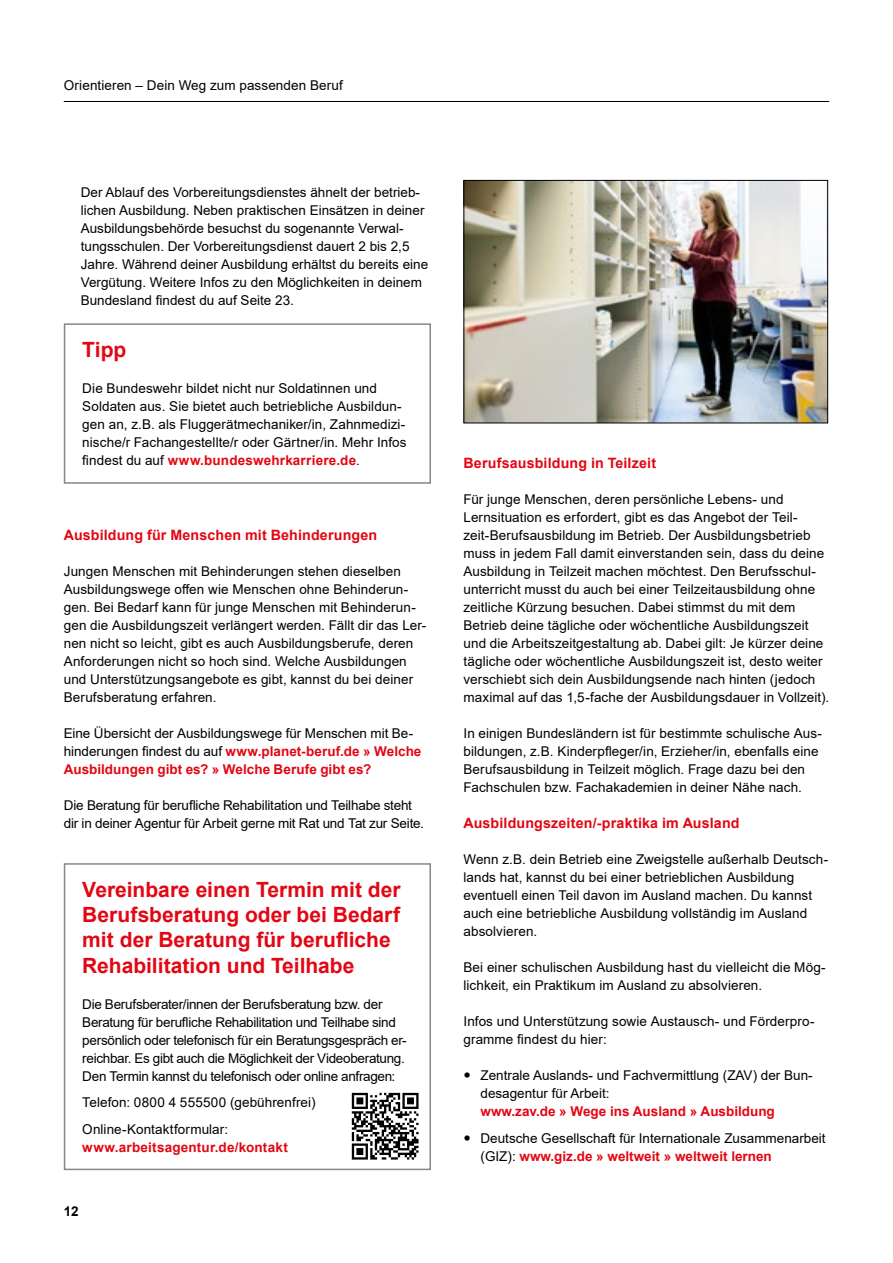
<style>
.page{position:relative;width:893px;height:1263px;background:#fff}
.page>*{position:absolute;margin:0;border:0;box-sizing:border-box;transform-origin:0 0}
.h2_Headline_Infokast{font:700 21px/25.2px "Arial";color:#e30613}
.h2_Subheadline_bold{font:700 14.25px "Arial";letter-spacing:.01em;color:#e30613}
.p_Fließtext{font:13.5px/18px "Arial";letter-spacing:.005em;color:#000}
.p_Fließtext_Infokast{font:13.5px/18px "Arial";letter-spacing:-.015em;color:#000}
.p_Fließtext_Infokast-2{font:13.5px/18px "Arial";letter-spacing:.005em;color:#000}
.p_Fließtext-2{font:13.5px/18px "Arial";letter-spacing:-.015em;color:#000}
.p_Fließtext_Infokast-3{font:700 13.5px/18px "Arial";letter-spacing:.015em;color:#e30613}
.p_Fließtext_Infokast-4{font:13.5px "Arial";letter-spacing:.01em;color:#000}
.t1{font:700 13.5px "Arial";color:#000}
.s1{font-weight:700;color:#e30613}
.s2{font-weight:400;color:#000}
</style>
<div class="page">
<hr style="left:64px;top:101px;width:765px;height:1px;background:#000">
<div style="left:64px;top:323px;width:367px;height:161px;border:2px solid #878787"></div>
<div style="left:64px;top:863px;width:367px;height:307px;border:2px solid #878787"></div>
<div style="left:343px;top:1084px;width:84px;height:84px;background:#fff"></div>
<svg style="left:351px;top:1092px;width:68px;height:68px"></svg>
<svg style="left:352px;top:1093px;width:67px;height:66px"></svg>
<img style="left:465px;top:182px;width:361px;height:239px">
<div style="left:463px;top:180px;width:365px;height:243px;border:1px solid #000"></div>
<p class="p_Fließtext" style="left:64px;top:76px;width:281px">Orientieren – Dein Weg zum passenden Beruf</p>
<p class="p_Fließtext" style="left:81px;top:183px;width:349px">Der Ablauf des Vorbereitungsdienstes ähnelt der betrieb&shy;lichen Ausbildung. Neben praktischen Einsätzen in deiner Ausbildungsbehörde besuchst du sogenannte Verwal&shy;tungsschulen. Der Vorbereitungsdienst dauert 2 bis 2,5<br>Jahre. Während deiner Ausbildung erhältst du bereits eine Vergütung. Weitere Infos zu den Möglichkeiten in deinem Bundesland findest du auf Seite 23.</p>
<h2 class="h2_Headline_Infokast" style="left:82px;top:337px;width:46px">Tipp</h2>
<p class="p_Fließtext_Infokast-2" style="left:82px;top:379px;width:326px">Die Bundeswehr bildet nicht nur Soldatinnen und Soldaten aus. Sie bietet auch betriebliche Ausbildun&shy;gen an, z.B. als Fluggerätmechaniker/in, Zahnmedizi&shy;nische/r Fachangestellte/r oder Gärtner/in. Mehr Infos findest du auf <span class="s1">www.bundeswehrkarriere.de</span>.</p>
<h2 class="h2_Subheadline_bold" style="left:64px;top:525px;width:315px">Ausbildung für Menschen mit Behinderungen</h2>
<p class="p_Fließtext" style="left:64px;top:562px;width:364px">Jungen Menschen mit Behinderungen stehen dieselben Ausbildungswege offen wie Menschen ohne Behinderun&shy;gen. Bei Bedarf kann für junge Menschen mit Behinderun&shy;gen die Ausbildungszeit verlängert werden. Fällt dir das Ler&shy;nen nicht so leicht, gibt es auch Ausbildungsberufe, deren Anforderungen nicht so hoch sind. Welche Ausbildungen und Unterstützungsangebote es gibt, kannst du bei deiner Berufsberatung erfahren.</p>
<p class="p_Fließtext" style="left:64px;top:724px;width:359px">Eine Übersicht der Ausbildungswege für Menschen mit Be&shy;hinderungen findest du auf <span class="s1">www.planet-beruf.de » Welche<br>Ausbildungen gibt es? » Welche Berufe gibt es?</span></p>
<p class="p_Fließtext-2" style="left:64px;top:796px;width:362px">Die Beratung für berufliche Rehabilitation und Teilhabe steht dir in deiner Agentur für Arbeit gerne mit Rat und Tat zur Seite.</p>
<h2 class="h2_Headline_Infokast" style="left:82px;top:877px;width:320px">Vereinbare einen Termin mit der<br>Berufsberatung oder bei Bedarf mit der Beratung für berufliche<br>Rehabilitation und Teilhabe</h2>
<p class="p_Fließtext_Infokast" style="left:82px;top:995px;width:326px">Die Berufsberater/innen der Berufsberatung bzw. der Beratung für berufliche Rehabilitation und Teilhabe sind persönlich oder telefonisch für ein Beratungsgespräch er&shy;reichbar. Es gibt auch die Möglichkeit der Videoberatung.<br>Den Termin kannst du telefonisch oder online anfragen:</p>
<p class="p_Fließtext_Infokast-4" style="left:82px;top:1093px;width:235px">Telefon: 0800 4 555500 (gebührenfrei)</p>
<p class="p_Fließtext_Infokast-3" style="left:82px;top:1120px;width:207px"><span class="s2">Online-Kontaktformular: </span>www.arbeitsagentur.de/kontakt</p>
<p class="t1" style="left:64px;top:1202px;width:17px">12</p>
<h2 class="h2_Subheadline_bold" style="left:463px;top:453px;width:194px">Berufsausbildung in Teilzeit</h2>
<p class="p_Fließtext" style="left:463px;top:490px;width:367px">Für junge Menschen, deren persönliche Lebens- und Lernsituation es erfordert, gibt es das Angebot der Teil&shy;zeit-Berufsausbildung im Betrieb. Der Ausbildungsbetrieb muss in jedem Fall damit einverstanden sein, dass du deine Ausbildung in Teilzeit machen möchtest. Den Berufsschul&shy;unterricht musst du auch bei einer Teilzeitausbildung ohne zeitliche Kürzung besuchen. Dabei stimmst du mit dem Betrieb deine tägliche oder wöchentliche Ausbildungszeit und die Arbeitszeitgestaltung ab. Dabei gilt: Je kürzer deine tägliche oder wöchentliche Ausbildungszeit ist, desto weiter verschiebt sich dein Ausbildungsende nach hinten (jedoch maximal auf das 1,5-fache der Ausbildungsdauer in Vollzeit).</p>
<p class="p_Fließtext" style="left:463px;top:724px;width:360px">In einigen Bundesländern ist für bestimmte schulische Aus&shy;bildungen, z.B. Kinderpfleger/in, Erzieher/in, ebenfalls eine Berufsausbildung in Teilzeit möglich. Frage dazu bei den Fachschulen bzw. Fachakademien in deiner Nähe nach.</p>
<h2 class="h2_Subheadline_bold" style="left:463px;top:813px;width:278px">Ausbildungszeiten/-praktika im Ausland</h2>
<p class="p_Fließtext" style="left:463px;top:850px;width:366px">Wenn z.B. dein Betrieb eine Zweigstelle außerhalb Deutsch&shy;lands hat, kannst du bei einer betrieblichen Ausbildung eventuell einen Teil davon im Ausland machen. Du kannst auch eine betriebliche Ausbildung vollständig im Ausland absolvieren.</p>
<p class="p_Fließtext" style="left:463px;top:958px;width:364px">Bei einer schulischen Ausbildung hast du vielleicht die Mög&shy;lichkeit, ein Praktikum im Ausland zu absolvieren.</p>
<p class="p_Fließtext" style="left:463px;top:1012px;width:353px">Infos und Unterstützung sowie Austausch- und Förderpro&shy;gramme findest du hier:</p>
<p class="p_Fließtext" style="left:480px;top:1066px;width:334px">Zentrale Auslands- und Fachvermittlung (ZAV) der Bun&shy;desagentur für Arbeit:<br><span class="s1">www.zav.de » Wege ins Ausland » Ausbildung</span></p>
<p class="p_Fließtext" style="left:480px;top:1129px;width:347px">Deutsche Gesellschaft für Internationale Zusammenarbeit (GIZ): <span class="s1">www.giz.de » weltweit » weltweit lernen</span></p>
</div>
